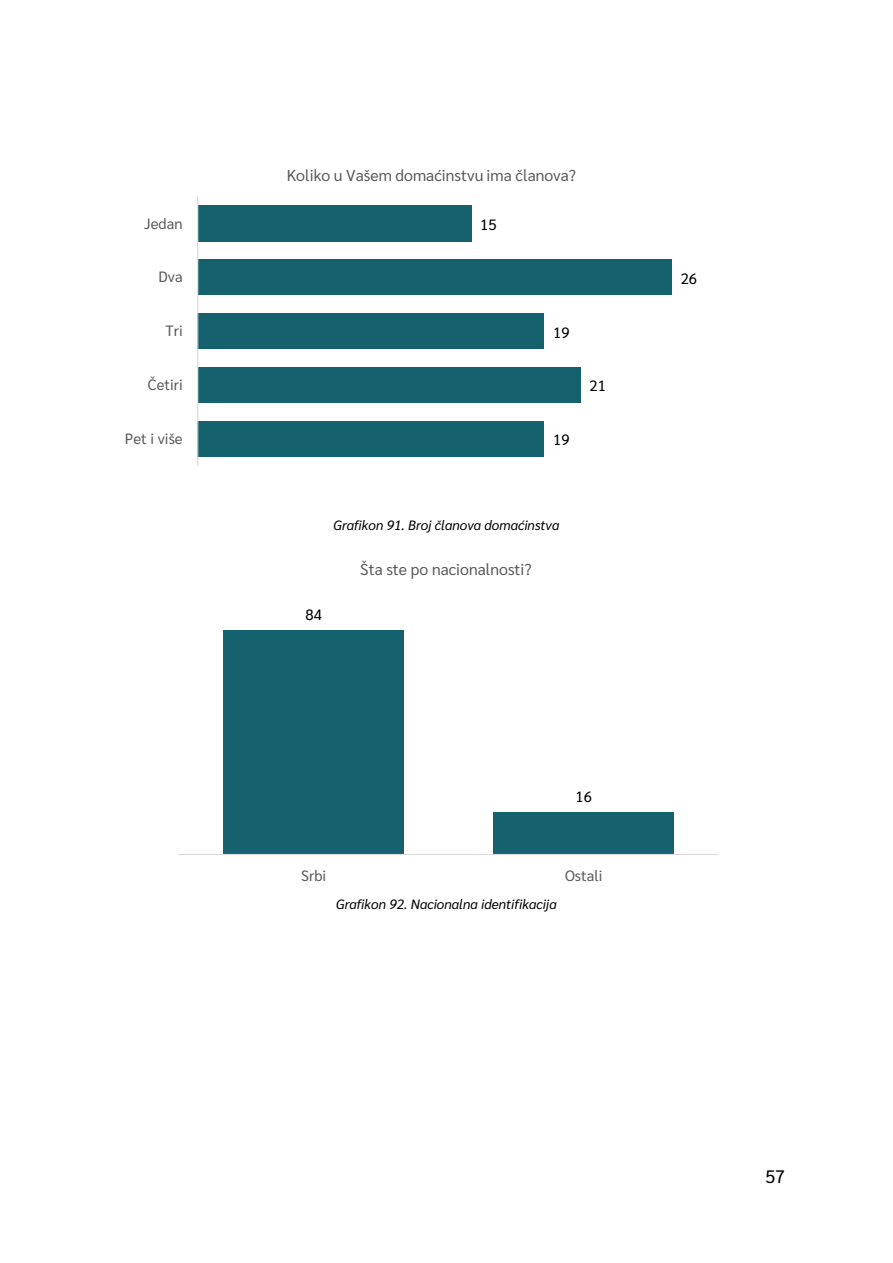
<style>
.page{position:relative;width:893px;height:1263px;background:#fff}
.page>*{position:absolute;margin:0;border:0;box-sizing:border-box;transform-origin:0 0}
.t1{font:18px "Sarabun";color:#000}
.t2{font:15.9px "Sarabun";color:#595959}
.t3{font:15px "Sarabun";color:#595959}
.t4{font:15px "Sarabun";letter-spacing:.005em;color:#000}
.t5{font:italic 13.5px "Sarabun";color:#000}
</style>
<div class="page">
<div style="left:494px;top:812px;width:180px;height:42px;background:#15616d"></div>
<div style="left:224px;top:630px;width:180px;height:224px;background:#15616d"></div>
<hr style="left:179px;top:854px;width:540px;height:1px;background:#d9d9d9">
<div style="left:198px;top:259px;width:474px;height:36px;background:#15616d"></div>
<div style="left:198px;top:313px;width:346px;height:36px;background:#15616d"></div>
<div style="left:198px;top:367px;width:383px;height:36px;background:#15616d"></div>
<div style="left:198px;top:421px;width:346px;height:36px;background:#15616d"></div>
<div style="left:198px;top:205px;width:273px;height:36px;background:#15616d"></div>
<hr style="left:197px;top:196px;width:1px;height:270px;background:#d9d9d9">
<p class="t2" style="left:287px;top:166px;width:291px">Koliko u Vašem domaćinstvu ima članova?</p>
<p class="t3" style="left:144px;top:217px;width:40px">Jedan</p>
<p class="t4" style="left:480px;top:218px;width:18px">15</p>
<p class="t3" style="left:158px;top:271px;width:26px">Dva</p>
<p class="t4" style="left:681px;top:272px;width:18px">26</p>
<p class="t3" style="left:165px;top:325px;width:19px">Tri</p>
<p class="t4" style="left:553px;top:326px;width:18px">19</p>
<p class="t3" style="left:148px;top:376px;width:36px">Četiri</p>
<p class="t4" style="left:590px;top:380px;width:18px">21</p>
<p class="t3" style="left:125px;top:430px;width:59px">Pet i više</p>
<p class="t4" style="left:553px;top:434px;width:18px">19</p>
<p class="t5" style="left:333px;top:520px;width:227px">Grafikon 91. Broj članova domaćinstva</p>
<p class="t2" style="left:360px;top:560px;width:173px">Šta ste po nacionalnosti?</p>
<p class="t4" style="left:305px;top:609px;width:18px">84</p>
<p class="t4" style="left:576px;top:790px;width:18px">16</p>
<p class="t3" style="left:301px;top:870px;width:26px">Srbi</p>
<p class="t3" style="left:565px;top:870px;width:39px">Ostali</p>
<p class="t5" style="left:336px;top:899px;width:222px">Grafikon 92. Nacionalna identifikacija</p>
<h1 class="t1" style="left:765px;top:1170px;width:21px">57</h1>
</div>
